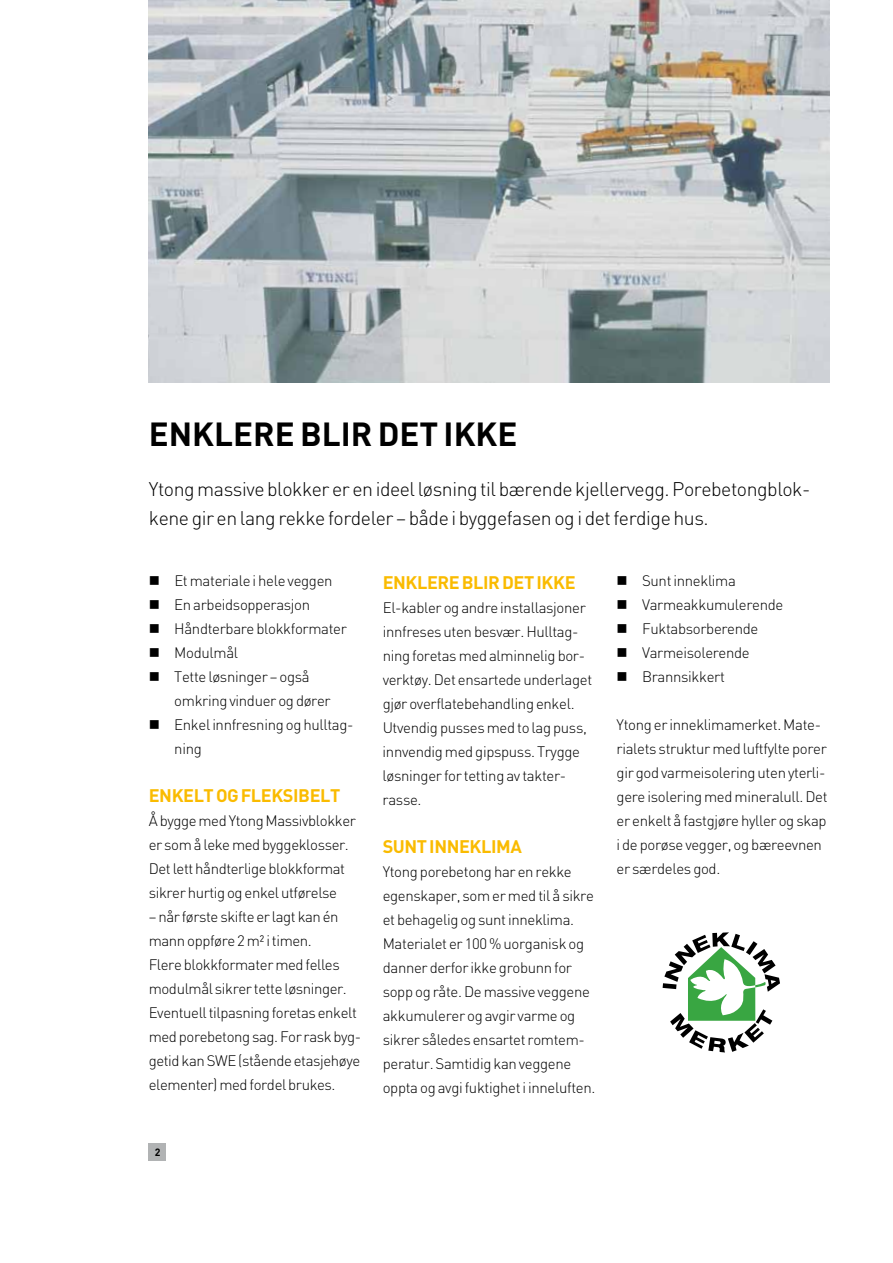
<style>
.page{position:relative;width:893px;height:1263px;background:#fff}
.page>*{position:absolute;margin:0;border:0;box-sizing:border-box;transform-origin:0 0}
.t1{font:700 33px "DIN";color:#000}
.t2{font:300 19.5px/28.5px "DIN";letter-spacing:-.025em;color:#000}
.t3{font:700 18px "DIN";letter-spacing:-.025em;color:#fabb00}
.t4{font:300 15px/24px "DIN";letter-spacing:-.025em;color:#000}
.t5{font:700 10.5px "DIN";color:#000}
</style>
<div class="page">
<div style="left:149px;top:1144px;width:17px;height:17px;background:#b1b3b4"></div>
<img style="left:149px;top:0;width:680px;height:383px">
<svg style="left:663px;top:932px;width:117px;height:120px"></svg>
<h1 class="t1" style="left:149px;top:412px;width:366px">ENKLERE BLIR DET IKKE</h1>
<h2 class="t2" style="left:149px;top:474px;width:663px">Ytong massive blokker er en ideelløsning tilbærende kjellervegg.Porebetongblok&shy;kene gir en langrekke fordeler –både ibyggefasenogi det ferdigehus.</h2>
<p class="t4" style="left:149px;top:568px;width:185px">■ Etmateriale i hele veggen</p>
<p class="t4" style="left:149px;top:592px;width:163px">■ Enarbeidsopperasjon</p>
<p class="t4" style="left:149px;top:616px;width:200px">■ Håndterbareblokkformater</p>
<p class="t4" style="left:149px;top:640px;width:91px">■ Modulmål</p>
<p class="t4" style="left:174px;top:664px;width:158px;text-indent:-26px">■ Tette løsninger – også omkring vinduer ogdører</p>
<p class="t4" style="left:174px;top:712px;width:181px;text-indent:-25px">■ Enkel innfresningoghulltag&shy;ning</p>
<p class="t3" style="left:149px;top:784px;width:193px">ENKELT OG FLEKSIBELT</p>
<p class="t4" style="left:149px;top:808px;width:214px">ÅbyggemedYtongMassivblokker er somålekemedbyggeklosser.<br>Detletthåndterligeblokkformat sikrerhurtigogenkelutførelse –når førsteskifteer lagtkanén mannoppføre2m²itimen.<br>Flereblokkformatermedfelles modulmål sikrer tetteløsninger.<br>Eventuelltilpasningforetasenkelt medporebetongsag.For raskbyg&shy;getidkanSWE(ståendeetasjehøye elementer)medfordelbrukes.</p>
<p class="t5" style="left:155px;top:1145px;width:7px">2</p>
<p class="t3" style="left:383px;top:570px;width:192px">ENKLERE BLIR DET IKKE</p>
<p class="t4" style="left:383px;top:595px;width:211px">El-kabler og andre installasjoner innfreses utenbesvær.Hulltag&shy;ning foretas med alminnelig bor&shy;verktøy. Det ensartedeunderlaget gjør overflatebehandlingenkel.<br>Utvendig pussesmedto lagpuss, innvendig med gipspuss. Trygge løsninger for tetting av takter&shy;rasse.</p>
<p class="t3" style="left:383px;top:834px;width:141px">SUNT INNEKLIMA</p>
<p class="t4" style="left:383px;top:859px;width:214px">Ytong porebetonghar en rekke egenskaper, som er med til å sikre et behagelig og sunt inneklima.<br>Materialet er 100 % uorganisk og danner derfor ikke grobunnfor sopp og råte. De massive veggene akkumulerer og avgir varme og sikrer således ensartet romtem&shy;peratur.Samtidigkan veggene opptaogavgifuktigheti inneluften.</p>
<p class="t4" style="left:617px;top:568px;width:121px">■ Sunt inneklima</p>
<p class="t4" style="left:617px;top:592px;width:168px">■ Varmeakkumulerende</p>
<p class="t4" style="left:617px;top:616px;width:143px">■ Fuktabsorberende</p>
<p class="t4" style="left:617px;top:640px;width:135px">■ Varmeisolerende</p>
<p class="t4" style="left:617px;top:664px;width:110px">■ Brannsikkert</p>
<p class="t4" style="left:617px;top:712px;width:213px">Ytong er inneklimamerket.Mate&shy;rialets struktur med luftfylteporer gir god varmeisolering uten yterli&shy;gere isolering med mineralull.Det er enkelt å fastgjøre hyller ogskap ide porøse vegger, ogbæreevnen er særdeles god.</p>
</div>
